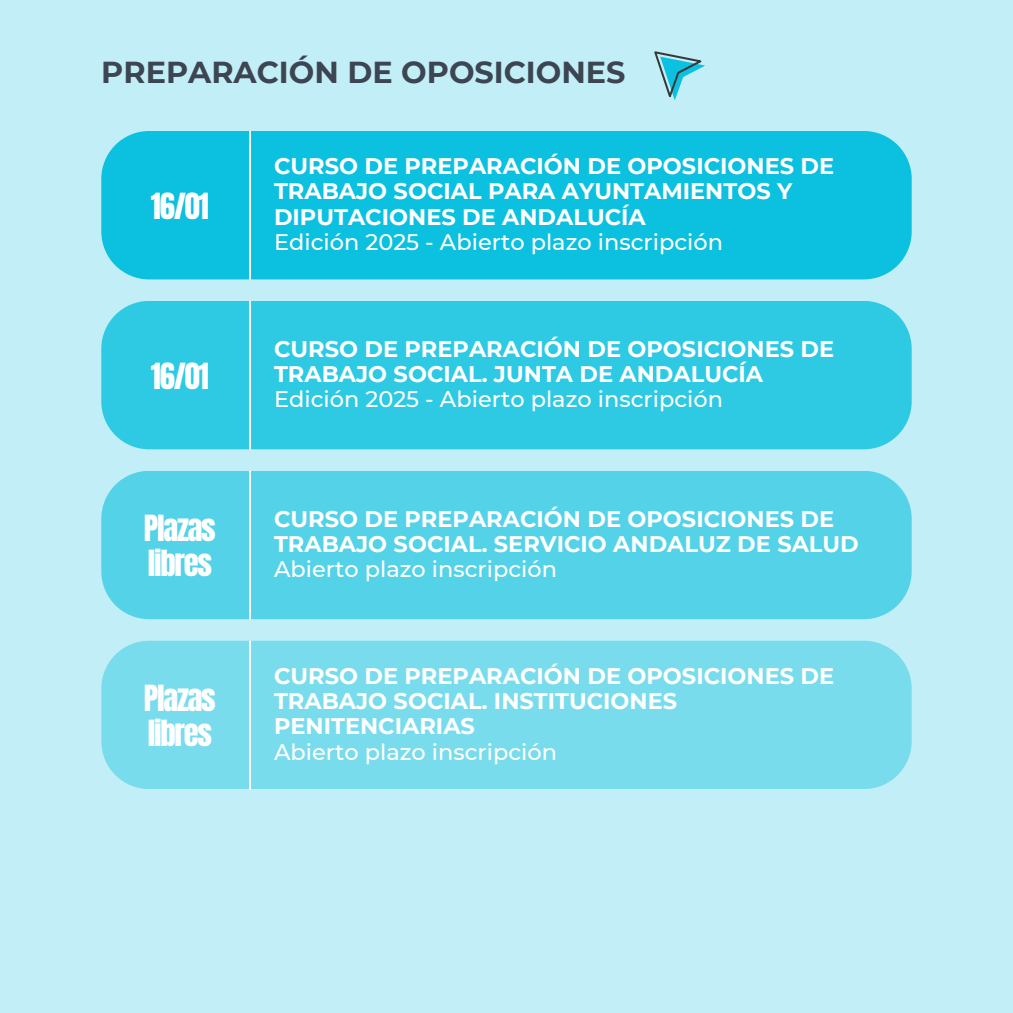
<style>
.page{position:relative;width:1013px;height:1013px;background:#fff}
.page>*{position:absolute;margin:0;border:0;box-sizing:border-box;transform-origin:0 0}
.t1{font:30.62px/34.8px "Anton";letter-spacing:-.04em;color:#fff}
.t2{font:700 30.25px "Montserrat";color:#3c4551}
.t3{font:700 22.5px/25.2px "Montserrat";color:#fff}
.t4{font:500 22.5px "Montserrat";color:#fff}
</style>
<div class="page">
<div style="left:0;top:0;width:1012px;height:1012px;background:#c2eff7"></div>
<div style="left:101px;top:131px;width:810px;height:148px;background:#0cc0df"></div>
<hr style="left:249px;top:131px;width:2px;height:149px;background:#fff">
<div style="left:101px;top:301px;width:810px;height:148px;background:#2ec9e3"></div>
<hr style="left:249px;top:301px;width:2px;height:149px;background:#fff">
<div style="left:101px;top:471px;width:810px;height:148px;background:#54d2e8"></div>
<hr style="left:249px;top:471px;width:2px;height:149px;background:#fff">
<div style="left:101px;top:640px;width:810px;height:149px;background:#79dced"></div>
<hr style="left:249px;top:640px;width:2px;height:150px;background:#fff">
<svg style="left:654px;top:51px;width:51px;height:49px"></svg>
<p class="t2" style="left:101px;top:54px;width:525px">PREPARACIÓN DE OPOSICIONES</p>
<p class="t1" style="left:151px;top:189px;width:60px">16/01</p>
<p class="t1" style="left:151px;top:359px;width:60px">16/01</p>
<p class="t1" style="left:144px;top:511px;width:73px">Plazas libres</p>
<h2 class="t1" style="left:144px;top:681px;width:73px">Plazas libres</h2>
<p class="t3" style="left:274px;top:153px;width:561px">CURSO DE PREPARACIÓN DE OPOSICIONES DE<br>TRABAJO SOCIAL PARA AYUNTAMIENTOS Y<br>DIPUTACIONES DE ANDALUCÍA</p>
<p class="t4" style="left:274px;top:228px;width:450px">Edición 2025 - Abierto plazo inscripción</p>
<p class="t3" style="left:274px;top:336px;width:561px">CURSO DE PREPARACIÓN DE OPOSICIONES DE<br>TRABAJO SOCIAL. JUNTA DE ANDALUCÍA</p>
<p class="t4" style="left:274px;top:385px;width:450px">Edición 2025 - Abierto plazo inscripción</p>
<p class="t3" style="left:274px;top:506px;width:586px">CURSO DE PREPARACIÓN DE OPOSICIONES DE<br>TRABAJO SOCIAL. SERVICIO ANDALUZ DE SALUD</p>
<p class="t4" style="left:274px;top:555px;width:285px">Abierto plazo inscripción</p>
<p class="t3" style="left:274px;top:663px;width:561px">CURSO DE PREPARACIÓN DE OPOSICIONES DE<br>TRABAJO SOCIAL. INSTITUCIONES<br>PENITENCIARIAS</p>
<p class="t4" style="left:274px;top:738px;width:285px">Abierto plazo inscripción</p>
</div>
